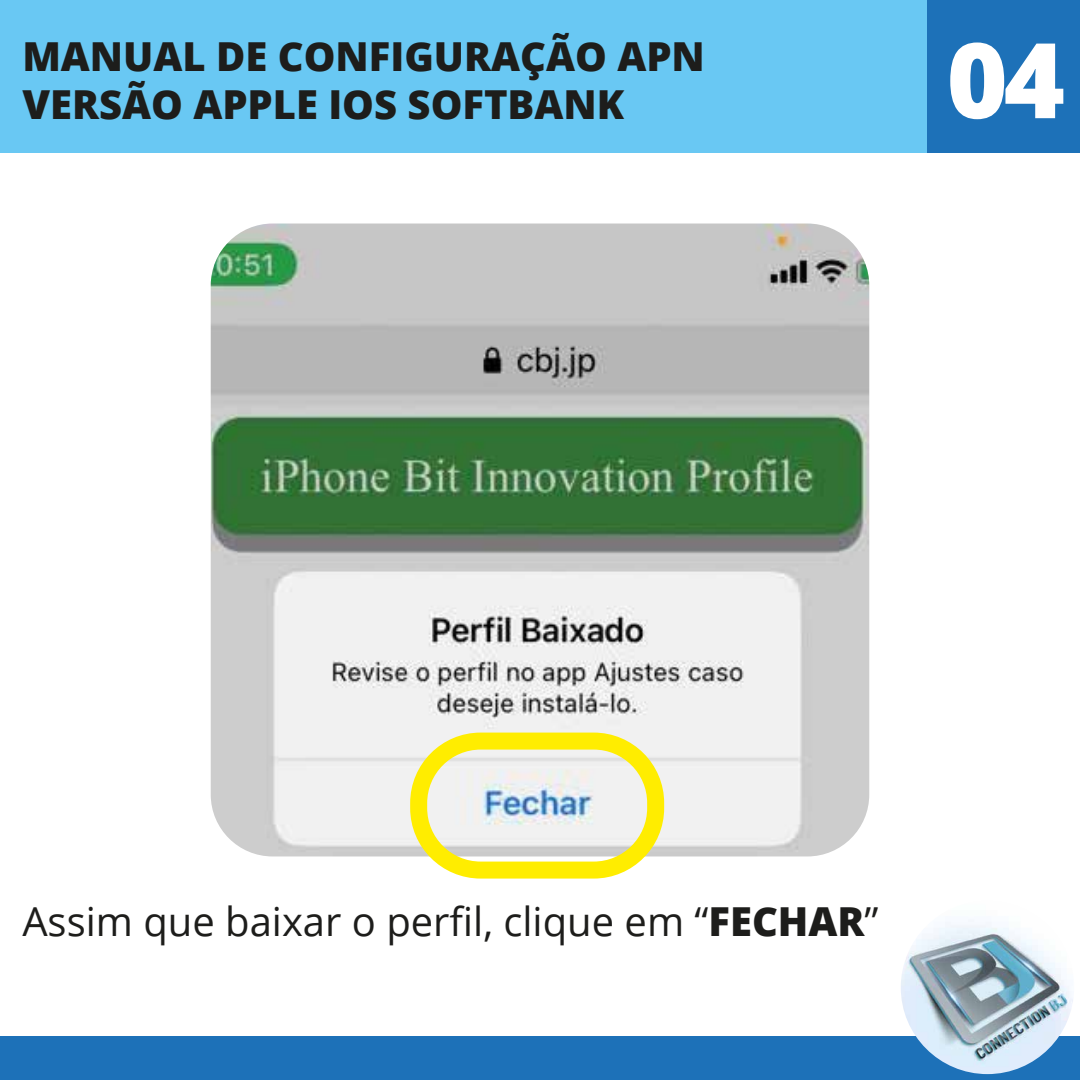
<style>
.page{position:relative;width:1080px;height:1080px;background:#fff}
.page>*{position:absolute;margin:0;border:0;box-sizing:border-box;transform-origin:0 0}
.t1{font:800 104.5px "Open Sans";color:#fff}
.t2{font:800 40px/47.9px "Open Sans";color:#1d1d1b}
.t3{font:40px "Open Sans";color:#1d1d1b}
.s1{font-weight:800}
</style>
<div class="page">
<div style="left:0;top:0;width:927px;height:153px;background:#69c8f3"></div>
<div style="left:927px;top:0;width:153px;height:153px;background:#1d71b8"></div>
<div style="left:0;top:1037px;width:1080px;height:43px;background:#1d71b8"></div>
<img style="left:901px;top:901px;width:173px;height:173px;border-radius:87px">
<img style="left:211px;top:224px;width:658px;height:632px">
<div style="left:410px;top:733px;width:254px;height:146px;border:17px solid #ffed00;border-radius:62px"></div>
<p class="t2" style="left:22px;top:30px;width:684px">MANUAL DE CONFIGURAÇÃO APN<br>VERSÃO APPLE IOS SOFTBANK</p>
<h1 class="t1" style="left:947px;top:1px;width:120px">04</h1>
<p class="t3" style="left:22px;top:894px;width:858px">Assim que baixar o perfil, clique em “<span class="s1">FECHAR</span>”</p>
</div>
